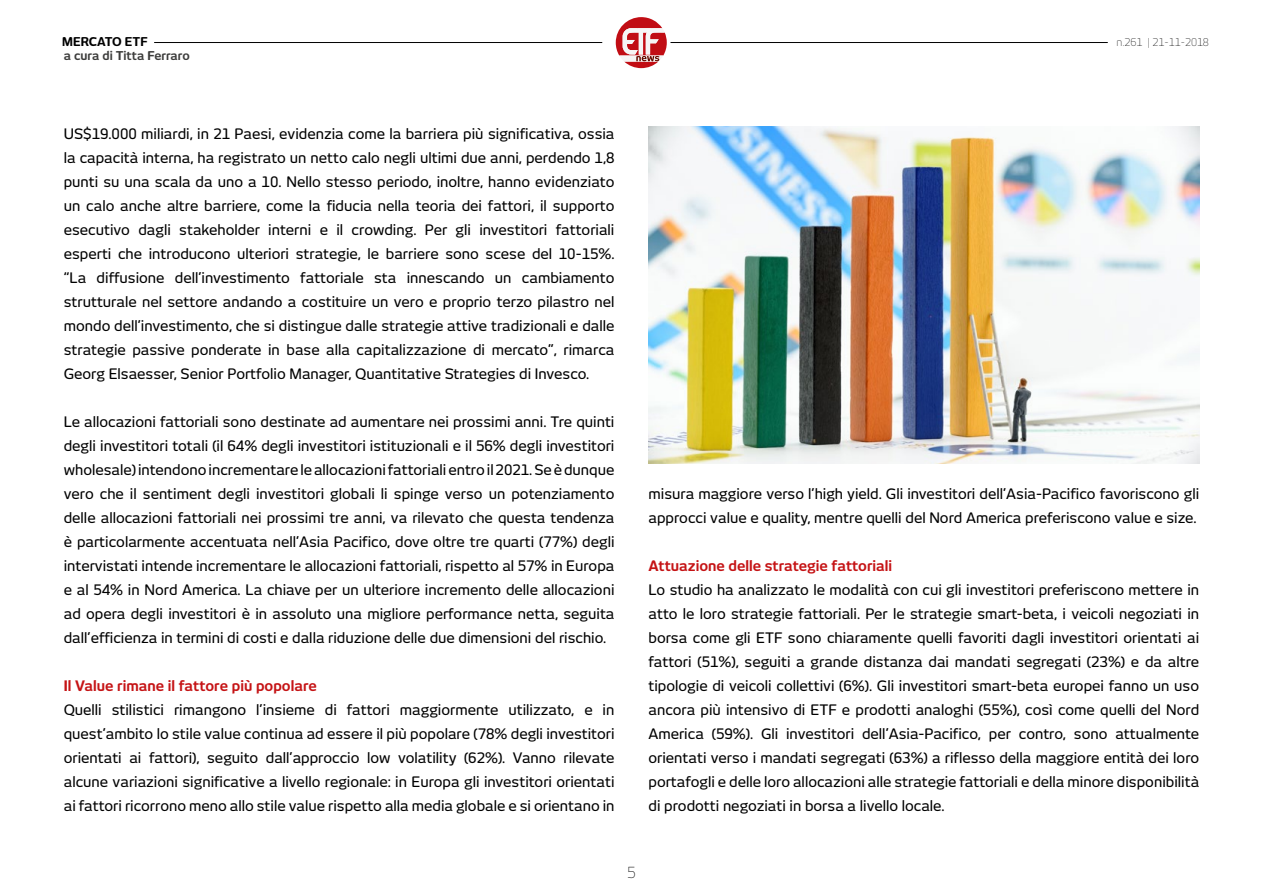
<style>
.page{position:relative;width:1263px;height:893px;background:#fff}
.page>*{position:absolute;margin:0;border:0;box-sizing:border-box;transform-origin:0 0}
.t1{font:15px "New June Fine";color:#000}
.t2{font:500 14.25px/24px "New June";color:#000;text-align:justify}
.t3{font:700 14.25px "New June";color:#c51315}
.t4{font:700 12px "New June";color:#3c3c3b}
.t5{font:700 12px "New June";letter-spacing:.01em;color:#000}
.t6{font:10.5px "New June Fine";color:#000}
</style>
<div class="page">
<hr style="left:670px;top:42px;width:438px;height:1px;background:#000">
<svg style="left:616px;top:17px;width:51px;height:51px"></svg>
<hr style="left:154px;top:42px;width:448px;height:1px;background:#000">
<img style="left:648px;top:127px;width:551px;height:336px">
<p class="t5" style="left:62px;top:35px;width:87px">MERCATO ETF</p>
<p class="t4" style="left:64px;top:48px;width:128px">a cura di Titta Ferraro</p>
<p class="t6" style="left:1116px;top:36px;width:94px">n.261 | 21-11-2018</p>
<p class="t2" style="left:64px;top:121px;width:552px">US$19.000 miliardi, in 21 Paesi, evidenzia come la barriera più significativa, ossia la capacità interna, ha registrato un netto calo negli ultimi due anni, perdendo 1,8 punti su una scala da uno a 10. Nello stesso periodo, inoltre, hanno evidenziato un calo anche altre barriere, come la fiducia nella teoria dei fattori, il supporto esecutivo dagli stakeholder interni e il crowding. Per gli investitori fattoriali esperti che introducono ulteriori strategie, le barriere sono scese del 10-15%. “La diffusione dell’investimento fattoriale sta innescando un cambiamento strutturale nel settore andando a costituire un vero e proprio terzo pilastro nel mondo dell’investimento, che si distingue dalle strategie attive tradizionali e dalle strategie passive ponderate in base alla capitalizzazione di mercato”, rimarca Georg Elsaesser, Senior Portfolio Manager, Quantitative Strategies di Invesco.</p>
<p class="t2" style="left:64px;top:409px;width:552px">Le allocazioni fattoriali sono destinate ad aumentare nei prossimi anni. Tre quinti degli investitori totali (il 64% degli investitori istituzionali e il 56% degli investitori wholesale) intendono incrementare le allocazioni fattoriali entro il 2021. Se è dunque vero che il sentiment degli investitori globali li spinge verso un potenziamento delle allocazioni fattoriali nei prossimi tre anni, va rilevato che questa tendenza è particolarmente accentuata nell’Asia Pacifico, dove oltre tre quarti (77%) degli intervistati intende incrementare le allocazioni fattoriali, rispetto al 57% in Europa e al 54% in Nord America. La chiave per un ulteriore incremento delle allocazioni ad opera degli investitori è in assoluto una migliore performance netta, seguita dall’efficienza in termini di costi e dalla riduzione delle due dimensioni del rischio.</p>
<p class="t3" style="left:64px;top:677px;width:254px">Il Value rimane il fattore più popolare</p>
<p class="t2" style="left:64px;top:697px;width:552px">Quelli stilistici rimangono l’insieme di fattori maggiormente utilizzato, e in quest’ambito lo stile value continua ad essere il più popolare (78% degli investitori orientati ai fattori), seguito dall’approccio low volatility (62%). Vanno rilevate alcune variazioni significative a livello regionale: in Europa gli investitori orientati ai fattori ricorrono meno allo stile value rispetto alla media globale e si orientano in</p>
<p class="t2" style="left:648px;top:481px;width:552px">misura maggiore verso l’high yield. Gli investitori dell’Asia-Pacifico favoriscono gli approcci value e quality, mentre quelli del Nord America preferiscono value e size.</p>
<p class="t3" style="left:648px;top:557px;width:245px">Attuazione delle strategie fattoriali</p>
<p class="t2" style="left:648px;top:577px;width:552px">Lo studio ha analizzato le modalità con cui gli investitori preferiscono mettere in atto le loro strategie fattoriali. Per le strategie smart-beta, i veicoli negoziati in borsa come gli ETF sono chiaramente quelli favoriti dagli investitori orientati ai fattori (51%), seguiti a grande distanza dai mandati segregati (23%) e da altre tipologie di veicoli collettivi (6%). Gli investitori smart-beta europei fanno un uso ancora più intensivo di ETF e prodotti analoghi (55%), così come quelli del Nord America (59%). Gli investitori dell’Asia-Pacifico, per contro, sono attualmente orientati verso i mandati segregati (63%) a riflesso della maggiore entità dei loro portafogli e delle loro allocazioni alle strategie fattoriali e della minore disponibilità di prodotti negoziati in borsa a livello locale.</p>
<p class="t1" style="left:627px;top:863px;width:10px">5</p>
</div>
